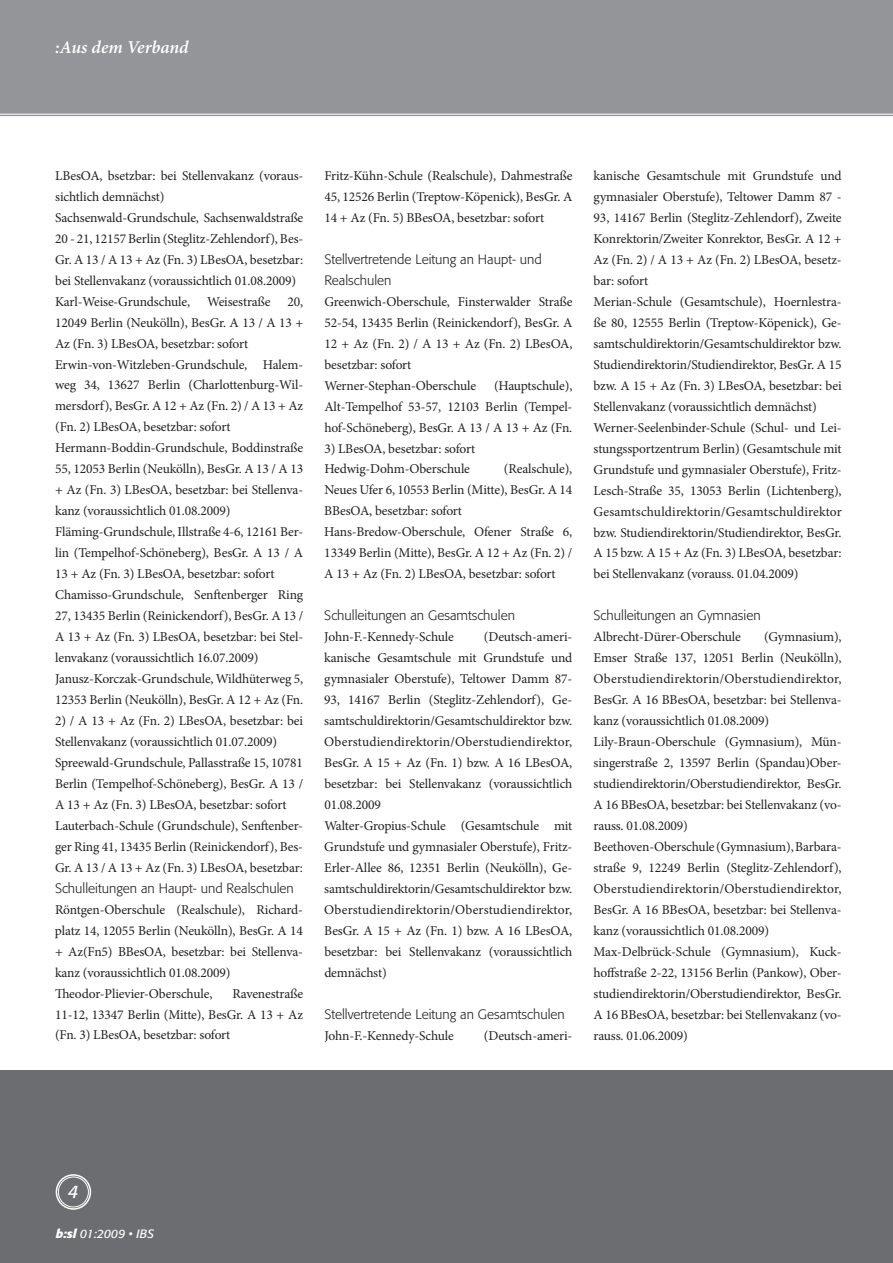
<style>
.page{position:relative;width:893px;height:1263px;background:#fff}
.page>*{position:absolute;margin:0;border:0;box-sizing:border-box;transform-origin:0 0}
.t1{font:italic 600 18px "Minion Pro";letter-spacing:-.005em;color:#fff}
.t2{font:italic 18px "Formata";color:#fff}
.t3{font:13.5px/21px "Minion Pro";letter-spacing:-.01em;color:#231f20}
.t4{font:300 13.5px/21px "Formata";color:#231f20}
.t5{font:italic 12px "Formata";color:#fff}
.s1{font-weight:700}
</style>
<div class="page">
<div style="left:0;top:1070px;width:893px;height:193px;background:#6c6d70"></div>
<div style="left:56px;top:1174px;width:35px;height:36px;border:2px solid #fff;border-radius:50%"></div>
<div style="left:58px;top:1177px;width:31px;height:30px;border:1px solid #fff;border-radius:50%"></div>
<svg style="left:0;top:115px;width:893px;height:1px"></svg>
<div style="left:0;top:0;width:893px;height:115px;background:#939598"></div>
<h1 class="t1" style="left:55px;top:35px;width:135px">:Aus dem Verband</h1>
<p class="t3" style="left:55px;top:165px;width:250px">LBesOA, bsetzbar: bei Stellenvakanz (voraus&shy;sichtlich demnächst)<br>Sachsenwald-Grundschule, Sachsenwaldstraße 20 - 21, 12157Berlin (Steglitz-Zehlendorf),Bes-Gr. A 13 / A 13 + Az (Fn. 3) LBesOA, besetzbar: bei Stellenvakanz (voraussichtlich 01.08.2009)<br>Karl-Weise-Grundschule,</p>
<p class="t3" style="left:207px;top:291px;width:65px">Weisestraße</p>
<p class="t3" style="left:55px;top:291px;width:250px;text-indent:232px">20, 12049 Berlin (Neukölln), BesGr. A 13 / A 13 + Az (Fn. 3) LBesOA, besetzbar: sofort Erwin-von-Witzleben-Grundschule, Halem&shy;weg 34, 13627 Berlin (Charlottenburg-Wil&shy;mersdorf), BesGr. A 12 + Az (Fn. 2) / A 13 + Az (Fn. 2) LBesOA, besetzbar: sofort Hermann-Boddin-Grundschule, Boddinstraße 55, 12053 Berlin (Neukölln), BesGr. A 13 / A 13 + Az (Fn. 3) LBesOA, besetzbar: bei Stellenva&shy;kanz (voraussichtlich 01.08.2009)<br>Fläming-Grundschule, Illstraße 4-6, 12161 Ber&shy;lin (Tempelhof-Schöneberg), BesGr. A 13 / A 13 + Az (Fn. 3) LBesOA, besetzbar: sofort Chamisso-Grundschule, Senftenberger Ring 27, 13435 Berlin (Reinickendorf), BesGr. A 13 / A 13 + Az (Fn. 3) LBesOA, besetzbar: bei Stel&shy;lenvakanz (voraussichtlich 16.07.2009)<br>Janusz-Korczak-Grundschule, Wildhüterweg 5, 12353 Berlin (Neukölln), BesGr. A 12 + Az (Fn.</p>
<p class="t3" style="left:55px;top:710px;width:250px">2) / A 13 + Az (Fn. 2) LBesOA, besetzbar: bei Stellenvakanz (voraussichtlich 01.07.2009)<br>Spreewald-Grundschule, Pallasstraße 15, 10781<br>Berlin (Tempelhof-Schöneberg), BesGr. A 13 / A 13 + Az (Fn. 3) LBesOA, besetzbar: sofort Lauterbach-Schule (Grundschule), Senftenber&shy;ger Ring 41, 13435 Berlin (Reinickendorf), Bes-Gr. A 13 / A 13 + Az (Fn. 3) LBesOA, besetzbar:</p>
<p class="t4" style="left:55px;top:877px;width:240px">Schulleitungen an Haupt- und Realschulen</p>
<p class="t3" style="left:55px;top:899px;width:250px">Röntgen-Oberschule (Realschule), Richard&shy;platz 14, 12055 Berlin (Neukölln), BesGr. A 14 + Az(Fn5) BBesOA, besetzbar: bei Stellenva&shy;kanz (voraussichtlich 01.08.2009)<br>Theodor-Plievier-Oberschule,</p>
<p class="t3" style="left:55px;top:983px;width:250px;text-align:justify;text-indent:177px">Ravenestraße 11-12, 13347 Berlin (Mitte), BesGr. A 13 + Az (Fn. 3) LBesOA, besetzbar: sofort</p>
<p class="t3" style="left:324px;top:165px;width:250px;text-align:justify">Fritz-Kühn-Schule (Realschule), Dahmestraße 45, 12526 Berlin (Treptow-Köpenick), BesGr. A 14 + Az (Fn. 5) BBesOA, besetzbar: sofort</p>
<p class="t4" style="left:324px;top:249px;width:219px">Stellvertretende Leitung an Haupt- und<br>Realschulen</p>
<p class="t3" style="left:324px;top:291px;width:250px">Greenwich-Oberschule, Finsterwalder Straße 52-54, 13435 Berlin (Reinickendorf), BesGr. A 12 + Az (Fn. 2) / A 13 + Az (Fn. 2) LBesOA, besetzbar: sofort<br>Werner-Stephan-Oberschule</p>
<p class="t3" style="left:324px;top:375px;width:250px;text-align:justify;text-indent:170px">(Hauptschule), Alt-Tempelhof 53-57, 12103 Berlin (Tempel&shy;hof-Schöneberg), BesGr. A 13 / A 13 + Az (Fn.</p>
<p class="t3" style="left:324px;top:438px;width:152px">3) LBesOA, besetzbar: sofort<br>Hedwig-Dohm-Oberschule</p>
<p class="t3" style="left:324px;top:459px;width:250px;text-indent:180px">(Realschule), Neues Ufer 6, 10553 Berlin (Mitte), BesGr. A 14<br>BBesOA, besetzbar: sofort Hans-Bredow-Oberschule, Ofener Straße 6, 13349 Berlin (Mitte), BesGr. A 12 + Az (Fn. 2) / A 13 + Az (Fn. 2) LBesOA, besetzbar: sofort</p>
<p class="t4" style="left:324px;top:605px;width:192px">Schulleitungen an Gesamtschulen</p>
<p class="t3" style="left:324px;top:626px;width:131px">John-F.-Kennedy-Schule</p>
<p class="t3" style="left:324px;top:626px;width:250px;text-indent:160px">(Deutsch-ameri&shy;kanische Gesamtschule mit Grundstufe und gymnasialer Oberstufe), Teltower Damm 87- 93, 14167 Berlin (Steglitz-Zehlendorf), Ge&shy;samtschuldirektorin/Gesamtschuldirektor bzw.<br>Oberstudiendirektorin/Oberstudiendirektor, BesGr. A 15 + Az (Fn. 1) bzw. A 16 LBesOA, besetzbar: bei Stellenvakanz (voraussichtlich 01.08.2009<br>Walter-Gropius-Schule (Gesamtschule mit Grundstufe und gymnasialer Oberstufe), Fritz-Erler-Allee 86, 12351 Berlin (Neukölln), Ge&shy;samtschuldirektorin/Gesamtschuldirektor bzw.<br>Oberstudiendirektorin/Oberstudiendirektor, BesGr. A 15 + Az (Fn. 1) bzw. A 16 LBesOA, besetzbar: bei Stellenvakanz (voraussichtlich demnächst)</p>
<p class="t4" style="left:324px;top:1003px;width:242px">Stellvertretende Leitung an Gesamtschulen</p>
<p class="t3" style="left:324px;top:1025px;width:131px">John-F.-Kennedy-Schule</p>
<p class="t3" style="left:484px;top:1025px;width:90px">(Deutsch-ameri-</p>
<p class="t3" style="left:594px;top:165px;width:250px">kanische Gesamtschule mit Grundstufe und gymnasialer Oberstufe), Teltower Damm 87 - 93, 14167 Berlin (Steglitz-Zehlendorf), Zweite Konrektorin/Zweiter Konrektor, BesGr. A 12 + Az (Fn. 2) / A 13 + Az (Fn. 2) LBesOA, besetz&shy;bar: sofort<br>Merian-Schule (Gesamtschule), Hoernlestra&shy;ße 80, 12555 Berlin (Treptow-Köpenick), Ge&shy;samtschuldirektorin/Gesamtschuldirektor bzw.<br>Studiendirektorin/Studiendirektor, BesGr. A 15 bzw. A 15 + Az (Fn. 3) LBesOA, besetzbar: bei Stellenvakanz (voraussichtlich demnächst)<br>Werner-Seelenbinder-Schule (Schul- und Lei&shy;stungssportzentrum Berlin) (Gesamtschule mit Grundstufe und gymnasialer Oberstufe), Fritz-Lesch-Straße 35, 13053 Berlin (Lichtenberg), Gesamtschuldirektorin/Gesamtschuldirektor bzw. Studiendirektorin/Studiendirektor, BesGr.<br>A 15 bzw. A 15 + Az (Fn. 3) LBesOA, besetzbar: bei Stellenvakanz (vorauss. 01.04.2009)</p>
<p class="t4" style="left:594px;top:605px;width:169px">Schulleitungen an Gymnasien</p>
<p class="t3" style="left:594px;top:627px;width:149px">Albrecht-Dürer-Oberschule</p>
<p class="t3" style="left:594px;top:627px;width:250px;text-indent:170px">(Gymnasium), Emser Straße 137, 12051 Berlin (Neukölln), Oberstudiendirektorin/Oberstudiendirektor, BesGr. A 16 BBesOA, besetzbar: bei Stellenva&shy;kanz (voraussichtlich 01.08.2009)<br>Lily-Braun-Oberschule (Gymnasium), Mün&shy;singerstraße 2, 13597 Berlin (Spandau)Ober&shy;studiendirektorin/Oberstudiendirektor, BesGr.<br>A 16 BBesOA, besetzbar: bei Stellenvakanz (vo&shy;rauss. 01.08.2009)<br>Beethoven-Oberschule (Gymnasium),Barbara&shy;straße 9, 12249 Berlin (Steglitz-Zehlendorf), Oberstudiendirektorin/Oberstudiendirektor, BesGr. A 16 BBesOA, besetzbar: bei Stellenva&shy;kanz (voraussichtlich 01.08.2009)<br>Max-Delbrück-Schule (Gymnasium), Kuck&shy;hoffstraße 2-22, 13156 Berlin (Pankow), Ober&shy;studiendirektorin/Oberstudiendirektor, BesGr.<br>A 16 BBesOA, besetzbar: bei Stellenvakanz (vo&shy;rauss. 01.06.2009)</p>
<h1 class="t2" style="left:68px;top:1181px;width:12px">4</h1>
<p class="t5" style="left:56px;top:1227px;width:100px"><span class="s1">b:sl</span> 01:2009 • IBS</p>
</div>
